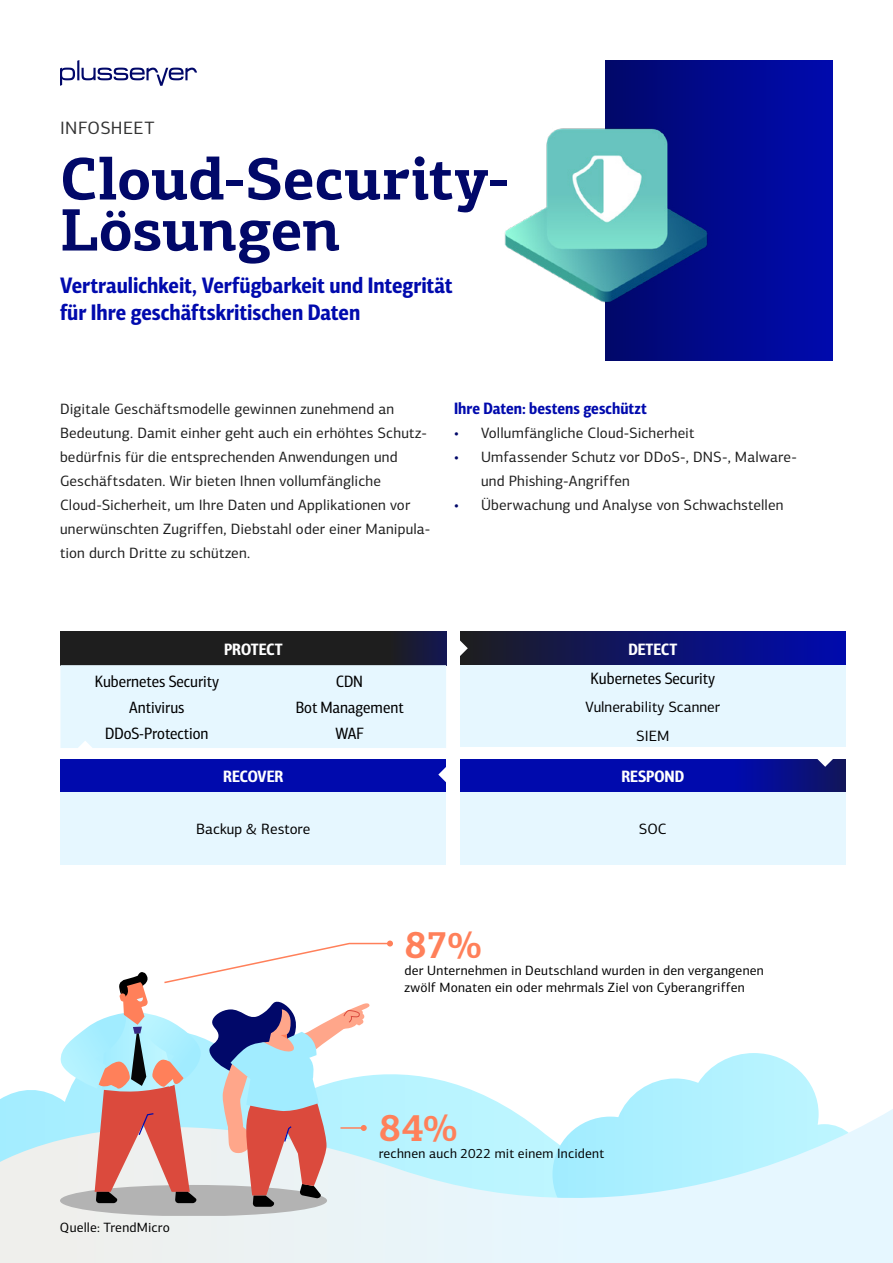
<style>
.page{position:relative;width:893px;height:1263px;background:#fff}
.page>*{position:absolute;margin:0;border:0;box-sizing:border-box;transform-origin:0 0}
.t1{font:700 60px/51px "PF Centro Slab Pro";letter-spacing:-.005em;color:#010869}
.t2{font:700 37.5px "PF Centro Slab Pro";color:#ff805a}
.t3{font:700 22.5px/27px "PF Centro Sans Cond";color:#000aad}
.t4{font:18px "PF Centro Sans Pro";letter-spacing:.015em;color:#333}
.t5{font:16.5px/25.8px "PF Centro Sans Cond";color:#000;text-align:center}
.t6{font:700 16.5px "PF Centro Sans Cond";color:#fff}
.t7{font:700 16.5px "PF Centro Sans Cond";letter-spacing:.005em;color:#000aad}
.t8{font:15px/24px "PF Centro Sans Pro";letter-spacing:.01em;color:#1e1e1e}
.t9{font:15px/28.5px "PF Centro Sans Pro";color:#000;text-align:center}
.t10{font:13.5px/16.8px "PF Centro Sans Pro";letter-spacing:.015em;color:#000}
.s1{color:#010869}
</style>
<div class="page">
<svg style="left:393px;top:1074px;width:78px;height:16px"></svg>
<svg style="left:640px;top:1053px;width:173px;height:37px"></svg>
<div style="left:606px;top:60px;width:227px;height:300px;background:linear-gradient(to right,#01086b,#000ab0)"></div>
<svg style="left:60px;top:60px;width:137px;height:26px"></svg>
<svg style="left:0;top:1090px;width:893px;height:173px;background:#d7f4fb"></svg>
<svg style="left:59px;top:940px;width:334px;height:276px"></svg>
<svg style="left:60px;top:631px;width:386px;height:34px;background:#1d1d21"></svg>
<div style="left:460px;top:631px;width:386px;height:34px;background:linear-gradient(to right,#1d1e21,#0009b2)"></div>
<div style="left:460px;top:665px;width:386px;height:82px;background:#e6f7ff"></div>
<svg style="left:460px;top:759px;width:386px;height:34px;background:#0912a4"></svg>
<div style="left:460px;top:793px;width:386px;height:72px;background:#e6f7ff"></div>
<div style="left:60px;top:759px;width:386px;height:34px;background:#000aad"></div>
<div style="left:60px;top:793px;width:386px;height:72px;background:#e6f7ff"></div>
<img style="left:504px;top:80px;width:212px;height:243px">
<svg style="left:460px;top:640px;width:8px;height:16px"></svg>
<svg style="left:438px;top:767px;width:8px;height:15px"></svg>
<div style="left:60px;top:665px;width:386px;height:83px;background:#e6f7ff"></div>
<svg style="left:817px;top:759px;width:16px;height:8px"></svg>
<p class="t4" style="left:60px;top:117px;width:96px">INFOSHEET</p>
<h1 class="t1" style="left:60px;top:153px;width:452px">Cloud-Security-<br>Lösungen</h1>
<h3 class="t3" style="left:60px;top:272px;width:394px">Vertraulichkeit, Verfügbarkeit und Integrität für Ihre geschäftskritischen Daten</h3>
<p class="t8" style="left:60px;top:397px;width:372px">Digitale Geschäftsmodelle gewinnen zunehmend an Bedeutung. Damit einher geht auch ein erhöhtes Schutz&shy;bedürfnis für die entsprechenden Anwendungen und Geschäftsdaten. Wir bieten Ihnen vollumfängliche Cloud-Sicherheit, um Ihre Daten und Applikationen vor unerwünschten Zugriffen, Diebstahl oder einer Manipula&shy;tion durch Dritte zu schützen.</p>
<p class="t7" style="left:454px;top:398px;width:194px">Ihre Daten: bestens geschützt</p>
<p class="t8" style="left:454px;top:421px;width:242px"><span class="s1">•</span> Vollumfängliche Cloud-Sicherheit</p>
<p class="t8" style="left:481px;top:445px;width:317px;text-indent:-27px"><span class="s1">•</span> Umfassender Schutz vor DDoS-, DNS-, Malware&shy;und Phishing-Angriffen</p>
<p class="t8" style="left:454px;top:493px;width:331px"><span class="s1">•</span> Überwachung und Analyse von Schwachstellen</p>
<p class="t6" style="left:224px;top:639px;width:60px">PROTECT</p>
<p class="t5" style="left:95px;top:669px;width:126px">Kubernetes Security<br>Antivirus<br>DDoS-Protection</p>
<p class="t5" style="left:296px;top:669px;width:109px">CDN<br>Bot Management<br>WAF</p>
<p class="t6" style="left:223px;top:766px;width:62px">RECOVER</p>
<p class="t9" style="left:196px;top:815px;width:116px">Backup &amp; Restore</p>
<p class="t6" style="left:628px;top:639px;width:50px">DETECT</p>
<p class="t5" style="left:591px;top:665px;width:126px">Kubernetes Security</p>
<p class="t9" style="left:586px;top:693px;width:136px">Vulnerability Scanner<br>SIEM</p>
<p class="t6" style="left:621px;top:766px;width:64px">RESPOND</p>
<p class="t9" style="left:639px;top:815px;width:29px">SOC</p>
<h2 class="t2" style="left:404px;top:921px;width:78px">87%</h2>
<p class="t10" style="left:404px;top:962px;width:361px">der Unternehmen in Deutschland wurden in den vergangenen zwölf Monaten ein oder mehrmals Ziel von Cyberangriffen</p>
<p class="t10" style="left:60px;top:1219px;width:111px">Quelle: TrendMicro</p>
<h2 class="t2" style="left:379px;top:1104px;width:80px">84%</h2>
<p class="t10" style="left:379px;top:1145px;width:227px">rechnen auch 2022 mit einem Incident</p>
</div>
